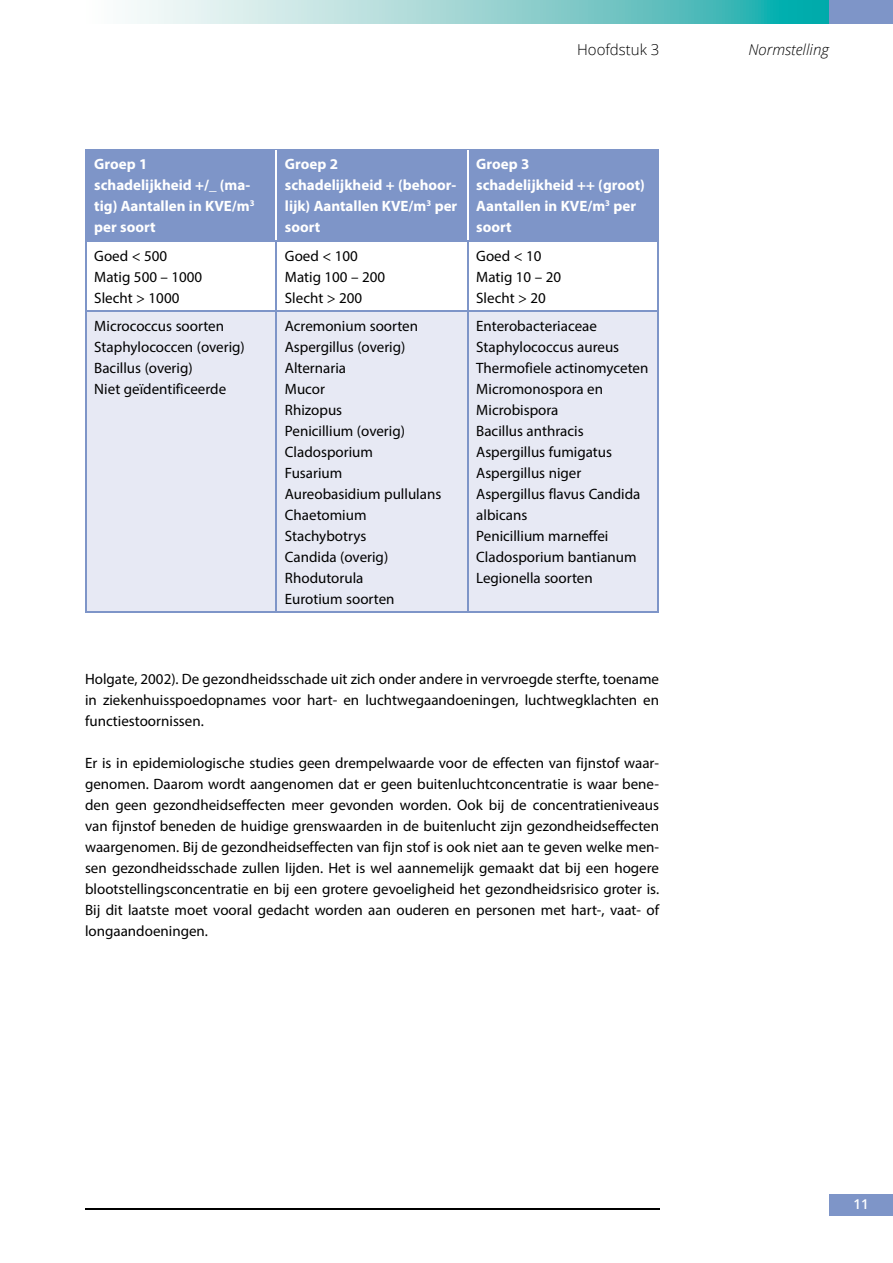
<style>
.page{position:relative;width:893px;height:1263px;background:#fff}
.page>*{position:absolute;margin:0;border:0;box-sizing:border-box;transform-origin:0 0}
.t1{font:15px/21px "Myriad Pro";color:#000}
.t2{font:700 15px/21px "Myriad Pro";color:#fff}
.t3{font:italic 300 15px "Open Sans";color:#000}
.t4{font:300 15px "Open Sans";color:#000}
.t5{font:600 13.5px "Open Sans";color:#fff}
</style>
<div class="page">
<svg style="left:131px;top:0;width:698px;height:23px;background:#90d2d1"></svg>
<div style="left:829px;top:0;width:64px;height:23px;background:#7e95c8"></div>
<hr style="left:85px;top:1208px;width:574px;height:2px;background:#000">
<div style="left:829px;top:1194px;width:64px;height:21px;background:#7e95c8"></div>
<div style="left:87px;top:150px;width:571px;height:90px;background:#7e95c8"></div>
<div style="left:87px;top:312px;width:571px;height:300px;background:#e7e9f4"></div>
<hr style="left:85px;top:149px;width:191px;height:1px;background:#7e95c8">
<hr style="left:85px;top:150px;width:2px;height:90px;background:#7e95c8">
<hr style="left:276px;top:149px;width:192px;height:1px;background:#7e95c8">
<hr style="left:468px;top:149px;width:191px;height:1px;background:#7e95c8">
<hr style="left:658px;top:150px;width:1px;height:90px;background:#7e95c8">
<hr style="left:276px;top:150px;width:1px;height:90px;background:#fff">
<hr style="left:467px;top:150px;width:1px;height:90px;background:#fff">
<hr style="left:85px;top:240px;width:191px;height:2px;background:#7e95c8">
<hr style="left:85px;top:242px;width:2px;height:68px;background:#7e95c8">
<hr style="left:276px;top:240px;width:192px;height:2px;background:#7e95c8">
<hr style="left:276px;top:242px;width:1px;height:68px;background:#7e95c8">
<hr style="left:468px;top:240px;width:191px;height:2px;background:#7e95c8">
<hr style="left:467px;top:242px;width:1px;height:68px;background:#7e95c8">
<hr style="left:658px;top:242px;width:1px;height:68px;background:#7e95c8">
<hr style="left:85px;top:310px;width:191px;height:2px;background:#7e95c8">
<hr style="left:85px;top:312px;width:2px;height:300px;background:#7e95c8">
<hr style="left:276px;top:310px;width:192px;height:2px;background:#7e95c8">
<hr style="left:276px;top:312px;width:1px;height:300px;background:#7e95c8">
<hr style="left:468px;top:310px;width:191px;height:2px;background:#7e95c8">
<hr style="left:467px;top:312px;width:1px;height:300px;background:#7e95c8">
<hr style="left:658px;top:312px;width:1px;height:300px;background:#7e95c8">
<hr style="left:85px;top:612px;width:191px;height:1px;background:#7e95c8">
<hr style="left:276px;top:612px;width:192px;height:1px;background:#7e95c8">
<hr style="left:468px;top:612px;width:191px;height:1px;background:#7e95c8">
<p class="t4" style="left:577px;top:39px;width:84px">Hoofdstuk 3</p>
<p class="t3" style="left:749px;top:39px;width:82px">Normstelling</p>
<p class="t2" style="left:94px;top:153px;width:162px">Groep 1<br>schadelijkheid +/_ (ma&shy;tig) Aantallen in KVE/m<sup>3 </sup>per soort</p>
<p class="t2" style="left:285px;top:153px;width:174px">Groep 2<br>schadelijkheid + (behoor&shy;lijk) Aantallen KVE/m<sup>3</sup> per soort</p>
<p class="t2" style="left:476px;top:153px;width:170px">Groep 3<br>schadelijkheid ++ (groot)<br>Aantallen in KVE/m<sup>3</sup> per soort</p>
<p class="t1" style="left:94px;top:245px;width:110px">Goed &lt; 500<br>Matig 500 – 1000<br>Slecht &gt; 1000</p>
<p class="t1" style="left:285px;top:245px;width:102px">Goed &lt; 100<br>Matig 100 – 200<br>Slecht &gt; 200</p>
<p class="t1" style="left:476px;top:245px;width:86px">Goed &lt; 10<br>Matig 10 – 20<br>Slecht &gt; 20</p>
<p class="t1" style="left:94px;top:315px;width:152px">Micrococcus soorten<br>Staphylococcen (overig)<br>Bacillus (overig)<br>Niet geïdentificeerde</p>
<p class="t1" style="left:285px;top:315px;width:158px">Acremonium soorten<br>Aspergillus (overig)<br>Alternaria<br>Mucor<br>Rhizopus<br>Penicillium (overig)<br>Cladosporium<br>Fusarium<br>Aureobasidium pullulans<br>Chaetomium<br>Stachybotrys<br>Candida (overig)<br>Rhodutorula<br>Eurotium soorten</p>
<p class="t1" style="left:476px;top:315px;width:174px">Enterobacteriaceae<br>Staphylococcus aureus<br>Thermofiele actinomyceten<br>Micromonospora en<br>Microbispora<br>Bacillus anthracis<br>Aspergillus fumigatus<br>Aspergillus niger<br>Aspergillus flavus Candida albicans<br>Penicillium marneffei<br>Cladosporium bantianum<br>Legionella soorten</p>
<p class="t1" style="left:85px;top:668px;width:576px;text-align:justify">Holgate, 2002). De gezondheidsschade uit zich onder andere in vervroegde sterfte, toename in ziekenhuisspoedopnames voor hart- en luchtwegaandoeningen, luchtwegklachten en functiestoornissen.</p>
<p class="t1" style="left:85px;top:752px;width:576px;text-align:justify">Er is in epidemiologische studies geen drempelwaarde voor de effecten van fijnstof waar&shy;genomen. Daarom wordt aangenomen dat er geen buitenluchtconcentratie is waar bene&shy;den geen gezondheidseffecten meer gevonden worden. Ook bij de concentratieniveaus van fijnstof beneden de huidige grenswaarden in de buitenlucht zijn gezondheidseffecten waargenomen. Bij de gezondheidseffecten van fijn stof is ook niet aan te geven welke men&shy;sen gezondheidsschade zullen lijden. Het is wel aannemelijk gemaakt dat bij een hogere blootstellingsconcentratie en bij een grotere gevoeligheid het gezondheidsrisico groter is.<br>Bij dit laatste moet vooral gedacht worden aan ouderen en personen met hart-, vaat- of longaandoeningen.</p>
<p class="t5" style="left:853px;top:1195px;width:17px">11</p>
</div>
